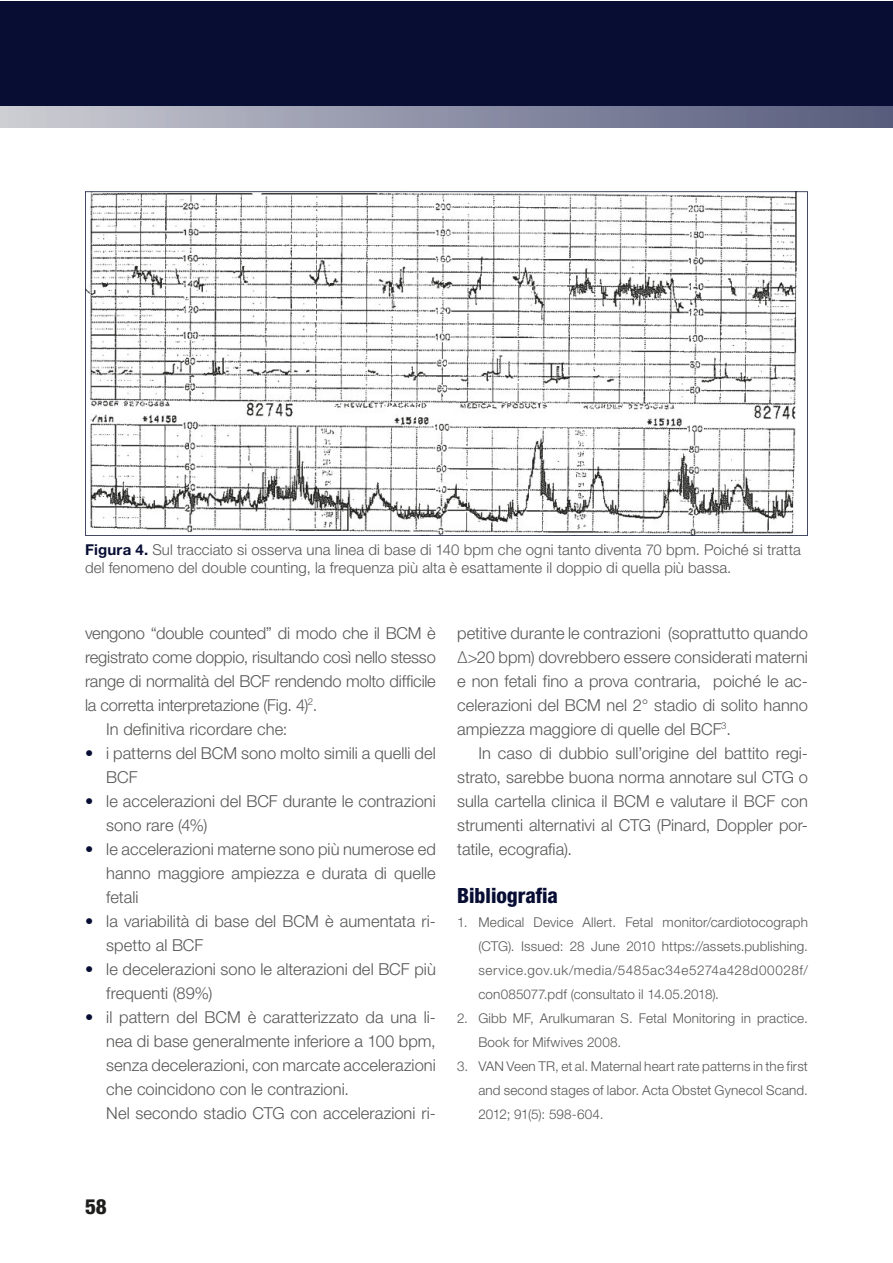
<style>
.page{position:relative;width:893px;height:1263px;background:#fff}
.page>*{position:absolute;margin:0;border:0;box-sizing:border-box;transform-origin:0 0}
.t1{font:800 condensed 21px "Helvetica Neue LT Std";color:#080e33}
.t2{font:800 condensed 21px "Helvetica Neue LT Std";color:#1d1d1b}
.t3{font:300 16.5px/24px "Helvetica Neue LT Std";color:#575756}
.t4{font:300 15px/18px "Helvetica Neue LT Std";letter-spacing:.005em;color:#575756}
.t5{font:300 13.5px/24px "Helvetica Neue LT Std";letter-spacing:.01em;color:#575756;text-align:justify}
.s1{font-weight:700;color:#080e33}
.s2{color:#080e33}
</style>
<div class="page">
<div style="left:0;top:1px;width:892px;height:127px;background:#080e33"></div>
<div style="left:0;top:106px;width:892px;height:22px;background:linear-gradient(to right,#cbccd3,#555a7c)"></div>
<svg style="left:85px;top:191px;width:723px;height:345px"></svg>
<p class="t4" style="left:85px;top:540px;width:717px"><span class="s1">Figura 4.</span> Sul tracciato si osserva una linea di base di 140 bpm che ogni tanto diventa 70 bpm. Poiché si tratta del fenomeno del double counting, la frequenza più alta è esattamente il doppio di quella più bassa.</p>
<p class="t3" style="left:85px;top:621px;width:352px">vengono “double counted” di modo che il BCM è</p>
<p class="t3" style="left:85px;top:645px;width:352px">registrato come doppio, risultando così nello stesso</p>
<p class="t3" style="left:85px;top:669px;width:352px">range di normalità del BCF rendendo molto difficile</p>
<p class="t3" style="left:85px;top:693px;width:234px">la corretta interpretazione (Fig. 4)<sup>2</sup>.</p>
<p class="t3" style="left:106px;top:717px;width:182px">In definitiva ricordare che:</p>
<p class="t3" style="left:106px;top:741px;width:331px;text-indent:-21px"><span class="s2">•</span> i patterns del BCM sono molto simili a quelli del<br>BCF</p>
<p class="t3" style="left:106px;top:789px;width:331px;text-indent:-21px"><span class="s2">•</span> le accelerazioni del BCF durante le contrazioni sono rare (4%)</p>
<p class="t3" style="left:106px;top:837px;width:331px;text-align:justify;text-indent:-21px"><span class="s2">•</span> le accelerazioni materne sono più numerose ed hanno maggiore ampiezza e durata di quelle fetali</p>
<p class="t3" style="left:106px;top:909px;width:331px;text-indent:-21px"><span class="s2">•</span> la variabilità di base del BCM è aumentata ri&shy;spetto al BCF</p>
<p class="t3" style="left:106px;top:957px;width:331px;text-indent:-21px"><span class="s2">•</span> le decelerazioni sono le alterazioni del BCF più frequenti (89%)</p>
<p class="t3" style="left:106px;top:1005px;width:331px;text-indent:-21px"><span class="s2">•</span> il pattern del BCM è caratterizzato da una li&shy;nea di base generalmente inferiore a 100 bpm, senza decelerazioni, con marcate accelerazioni che coincidono con le contrazioni.<br>Nel secondo stadio CTG con accelerazioni ri-</p>
<p class="t3" style="left:457px;top:621px;width:352px;text-align:justify">petitive durante le contrazioni (soprattutto quando ∆&gt;20 bpm) dovrebbero essere considerati materni e non fetali fino a prova contraria, poiché le ac&shy;celerazioni del BCM nel 2° stadio di solito hanno ampiezza maggiore di quelle del BCF<sup>3</sup>.</p>
<p class="t3" style="left:457px;top:741px;width:352px;text-align:justify;text-indent:21px">In caso di dubbio sull’origine del battito regi&shy;strato, sarebbe buona norma annotare sul CTG o sulla cartella clinica il BCM e valutare il BCF con strumenti alternativi al CTG (Pinard, Doppler por&shy;tatile, ecografia).</p>
<p class="t1" style="left:457px;top:882px;width:102px">Bibliografia</p>
<p class="t5" style="left:478px;top:910px;width:331px;text-indent:-21px">1. Medical Device Allert. Fetal monitor/cardiotocograph (CTG). Issued: 28 June 2010 https://assets.publishing. service.gov.uk/media/5485ac34e5274a428d00028f/ con085077.pdf (consultato il 14.05.2018).</p>
<p class="t5" style="left:478px;top:1006px;width:331px;text-indent:-21px">2. Gibb MF, Arulkumaran S. Fetal Monitoring in practice.<br>Book for Mifwives 2008.</p>
<p class="t5" style="left:478px;top:1054px;width:331px;text-indent:-21px">3. VAN Veen TR, et al. Maternal heart rate patterns in the first and second stages of labor. Acta Obstet Gynecol Scand.<br>2012; 91(5): 598-604.</p>
<p class="t2" style="left:85px;top:1194px;width:23px">58</p>
</div>
